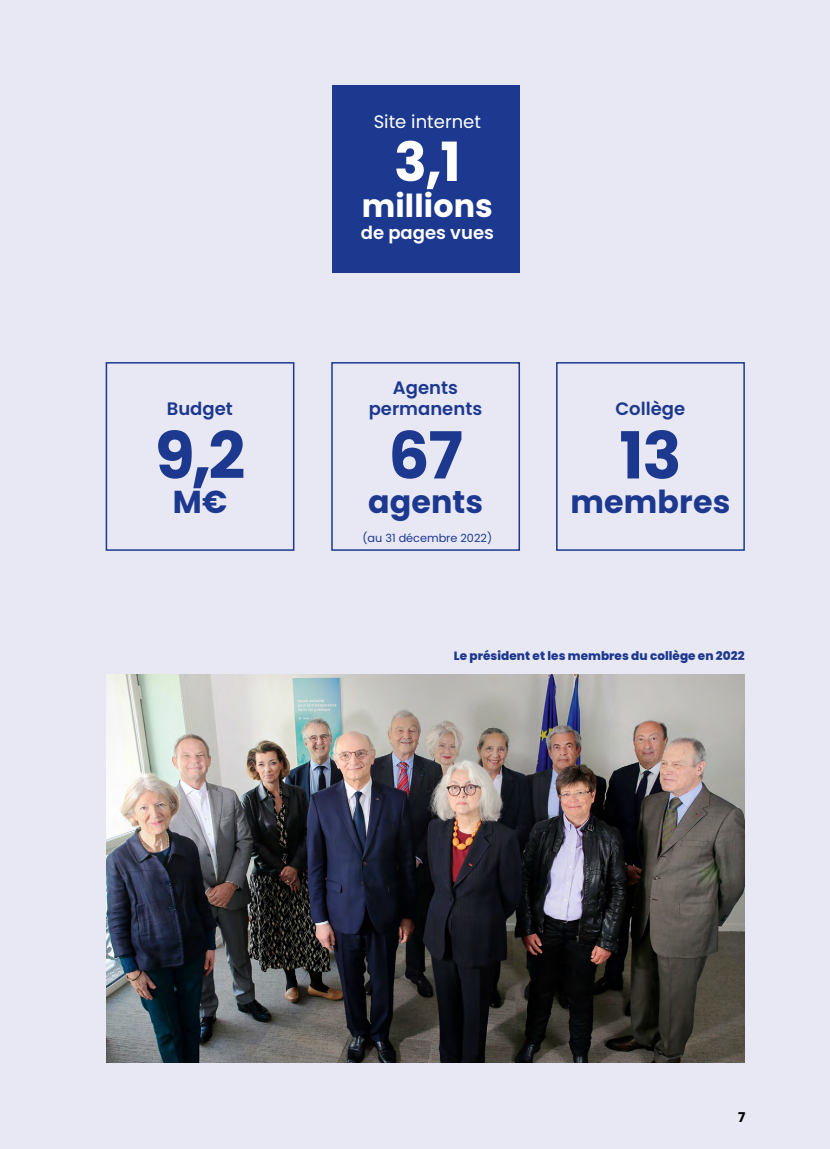
<style>
.page{position:relative;width:830px;height:1149px;background:#fff}
.page>*{position:absolute;margin:0;border:0;box-sizing:border-box;transform-origin:0 0}
.t1{font:64.8px "Poppins HATVP 700";color:#1c388f}
.t2{font:54px "Poppins HATVP 700";color:#fff}
.t3{font:31.65px "Poppins HATVP 700";letter-spacing:.005em;color:#1c388f}
.t4{font:31.65px "Poppins HATVP 700";letter-spacing:.005em;color:#fff}
.t5{font:18px/21px "Poppins HATVP 600";color:#1c388f;text-align:center}
.t6{font:18px "Poppins HATVP 400";color:#fff}
.t7{font:18px "Poppins HATVP 600";color:#fff}
.t8{font:13.5px "Poppins HATVP 700";color:#000}
.t9{font:12px "Poppins HATVP 800";letter-spacing:.005em;color:#1c388f}
.t10{font:11.25px "Poppins HATVP 400";color:#1c388f}
</style>
<div class="page">
<div style="left:0;top:0;width:829px;height:1148px;background:#e8e8f5"></div>
<div style="left:332px;top:85px;width:187px;height:187px;background:#1c388f"></div>
<div style="left:106px;top:362px;width:188px;height:188px;border:2px solid #1c388f"></div>
<div style="left:556px;top:362px;width:188px;height:188px;border:2px solid #1c388f"></div>
<div style="left:331px;top:362px;width:188px;height:188px;border:2px solid #1c388f"></div>
<img style="left:106px;top:674px;width:638px;height:388px">
<h3 class="t5" style="left:167px;top:398px;width:67px">Budget</h3>
<h1 class="t1" style="left:155px;top:413px;width:92px">9,2</h1>
<h3 class="t3" style="left:173px;top:481px;width:56px">M€</h3>
<h3 class="t6" style="left:373px;top:111px;width:109px">Site internet</h3>
<h2 class="t2" style="left:394px;top:126px;width:68px">3,1</h2>
<h3 class="t4" style="left:361px;top:185px;width:133px">millions</h3>
<h3 class="t7" style="left:360px;top:221px;width:135px">de pages vues</h3>
<h3 class="t5" style="left:368px;top:377px;width:115px">Agents permanents</h3>
<h1 class="t1" style="left:388px;top:413px;width:76px">67</h1>
<h3 class="t3" style="left:368px;top:481px;width:117px">agents</h3>
<p class="t10" style="left:362px;top:531px;width:131px">(au 31 décembre 2022)</p>
<h3 class="t5" style="left:615px;top:398px;width:71px">Collège</h3>
<h1 class="t1" style="left:619px;top:413px;width:64px">13</h1>
<h3 class="t3" style="left:570px;top:481px;width:161px">membres</h3>
<p class="t9" style="left:453px;top:647px;width:292px">Le président et les membres du collège en 2022</p>
<p class="t8" style="left:737px;top:1107px;width:9px">7</p>
</div>
